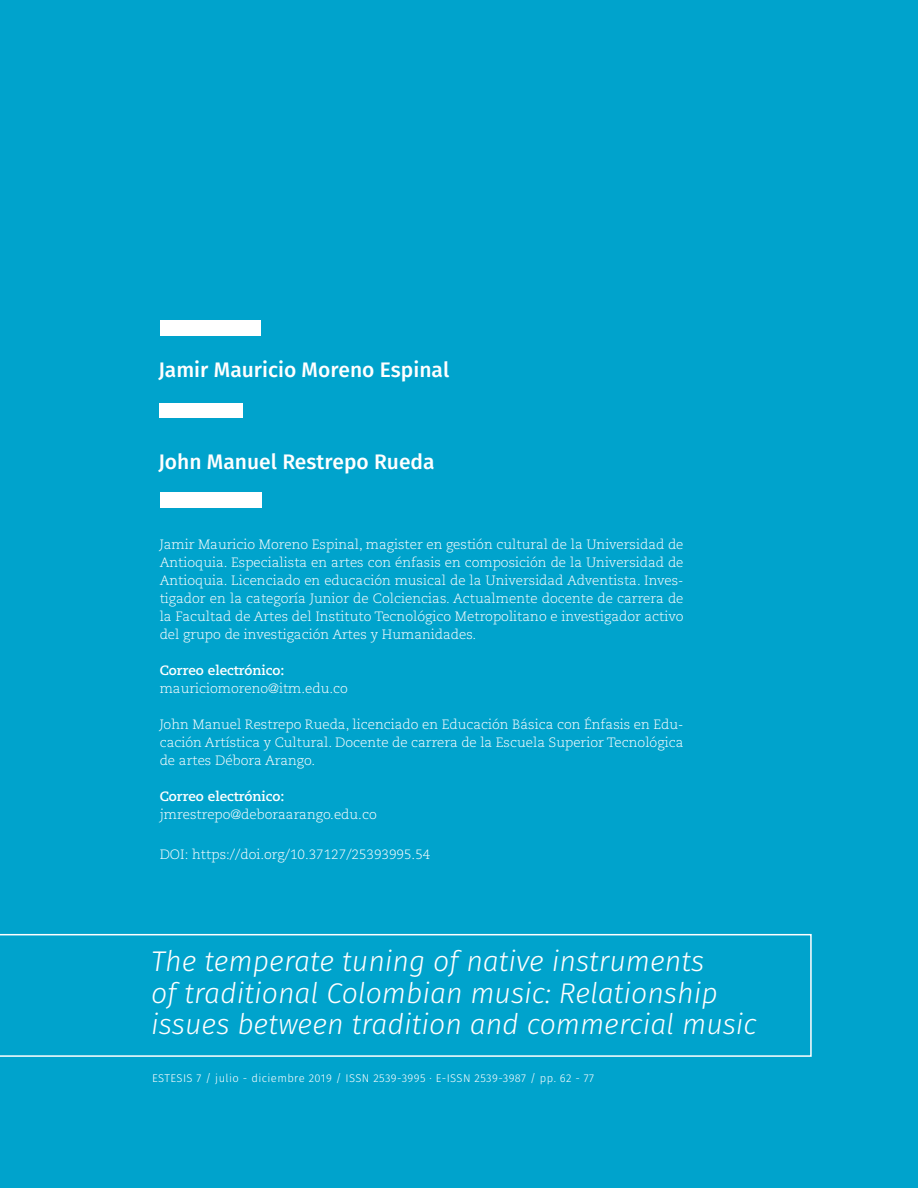
<style>
.page{position:relative;width:918px;height:1188px;background:#00a3cc}
.page>*{position:absolute;margin:0;border:0;box-sizing:border-box;transform-origin:0 0}
.t1{font:italic 300 28.5px/31.5px "Fira Sans";color:#fff}
.t2{font:500 21px "Fira Sans";color:#fff}
.t3{font:300 13.5px/18px "Caecilia LT Std";color:#fff;text-align:justify}
.t4{font:700 13.5px "Caecilia LT Std";color:#fff}
.t5{font:300 11.25px "Fira Sans";letter-spacing:.035em;color:#fff}
</style>
<div class="page">
<svg style="left:0;top:934px;width:812px;height:123px"></svg>
<div style="left:160px;top:493px;width:101px;height:15px;background:#fff"></div>
<div style="left:160px;top:320px;width:100px;height:16px;background:#fff"></div>
<div style="left:160px;top:404px;width:83px;height:14px;background:#fff"></div>
<h2 class="t2" style="left:158px;top:352px;width:292px">Jamir Mauricio Moreno Espinal</h2>
<h2 class="t2" style="left:158px;top:445px;width:278px">John Manuel Restrepo Rueda</h2>
<p class="t3" style="left:160px;top:536px;width:525px">Jamir Mauricio Moreno Espinal, magister en gestión cultural de la Universidad de Antioquia. Especialista en artes con énfasis en composición de la Universidad de Antioquia. Licenciado en educación musical de la Universidad Adventista. Inves&shy;tigador en la categoría Junior de Colciencias. Actualmente docente de carrera de la Facultad de Artes del Instituto Tecnológico Metropolitano e investigador activo del grupo de investigación Artes y Humanidades.</p>
<p class="t4" style="left:160px;top:663px;width:126px">Correo electrónico:</p>
<p class="t3" style="left:160px;top:680px;width:190px">mauriciomoreno@itm.edu.co</p>
<p class="t3" style="left:160px;top:716px;width:525px">John Manuel Restrepo Rueda, licenciado en Educación Básica con Énfasis en Edu&shy;cación Artística y Cultural. Docente de carrera de la Escuela Superior Tecnológica de artes Débora Arango.</p>
<p class="t4" style="left:160px;top:789px;width:126px">Correo electrónico:</p>
<p class="t3" style="left:160px;top:806px;width:219px">jmrestrepo@deboraarango.edu.co</p>
<p class="t3" style="left:160px;top:845px;width:272px">DOI: https://doi.org/10.37127/25393995.54</p>
<h1 class="t1" style="left:151px;top:945px;width:607px">The temperate tuning of native instruments<br>of traditional Colombian music: Relationship issues between tradition and commercial music</h1>
<p class="t5" style="left:152px;top:1070px;width:444px">ESTESIS 7 / julio - diciembre 2019 / ISSN 2539-3995 · E-ISSN 2539-3987 / pp. 62 - 77</p>
</div>
